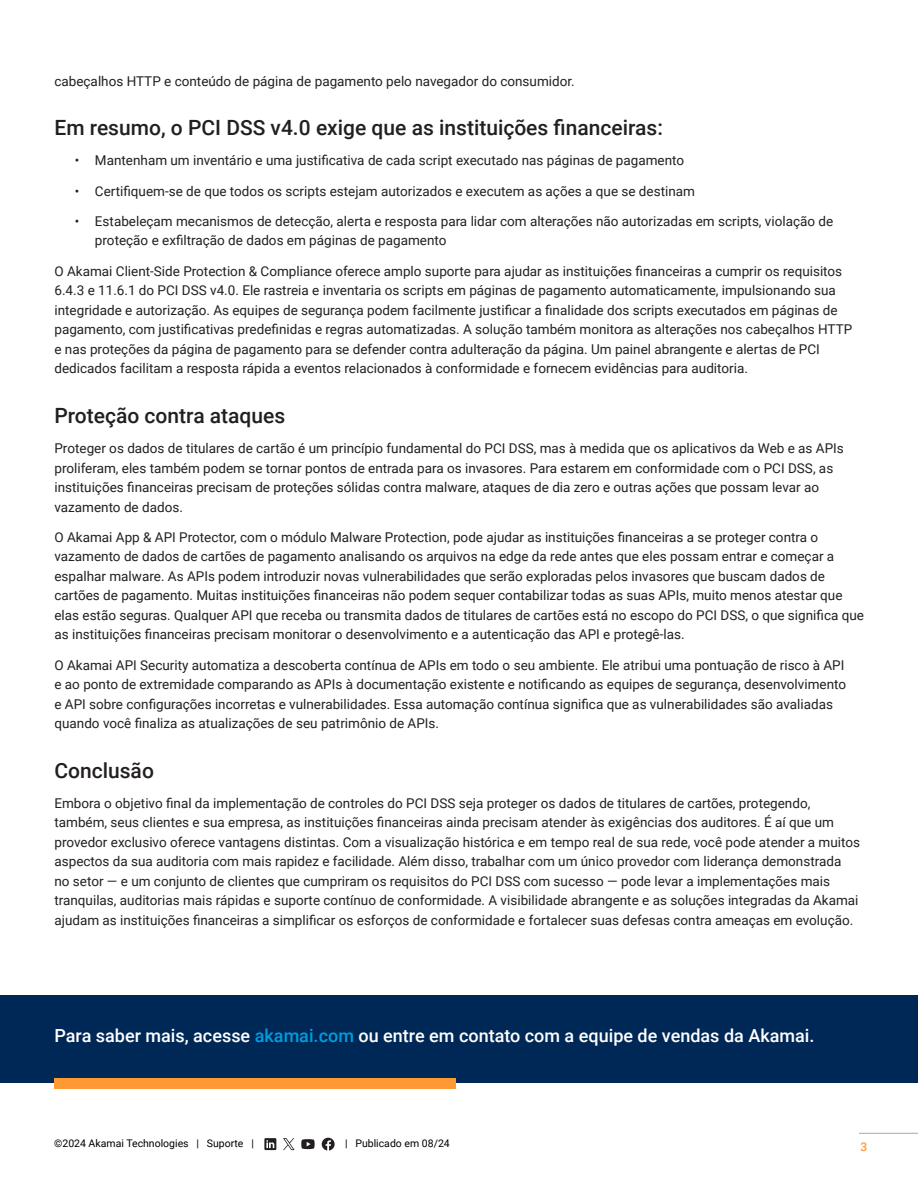
<style>
.page{position:relative;width:918px;height:1188px;background:#fff}
.page>*{position:absolute;margin:0;border:0;box-sizing:border-box;transform-origin:0 0}
.t1{font:500 21px "Roboto";color:#231f20}
.CTA_on_Navy_Blue{font:500 18px "Roboto";color:#fff}
.Body{font:13.5px/19.5px "Roboto";color:#231f20}
.t2{font:500 12px "Roboto";color:#f93}
.t3{font:10.5px "Roboto";color:#000}
.s1{color:#009cde}
</style>
<div class="page">
<svg style="left:264px;top:1138px;width:12px;height:12px"></svg>
<svg style="left:283px;top:1138px;width:12px;height:12px"></svg>
<svg style="left:301px;top:1139px;width:14px;height:10px"></svg>
<svg style="left:322px;top:1138px;width:13px;height:13px"></svg>
<hr style="left:859px;top:1133px;width:59px;height:1px;background:#a8a8aa">
<div style="left:0;top:996px;width:918px;height:87px;background:#002856"></div>
<div style="left:54px;top:1078px;width:402px;height:10px;background:#f93"></div>
<p class="Body" style="left:54px;top:71px;width:522px">cabeçalhos HTTP e conteúdo de página de pagamento pelo navegador do consumidor.</p>
<h1 class="t1" style="left:54px;top:113px;width:610px">Em resumo, o PCI DSS v4.0 exige que as instituições financeiras:</h1>
<p class="Body" style="left:75px;top:150px;width:611px">• Mantenham um inventário e uma justificativa de cada script executado nas páginas de pagamento</p>
<p class="Body" style="left:75px;top:181px;width:622px">• Certifiquem-se de que todos os scripts estejam autorizados e executem as ações a que se destinam</p>
<p class="Body" style="left:95px;top:211px;width:740px;text-indent:-20px">• Estabeleçam mecanismos de detecção, alerta e resposta para lidar com alterações não autorizadas em scripts, violação de proteção e exfiltração de dados em páginas de pagamento</p>
<p class="Body" style="left:54px;top:261px;width:799px">O Akamai Client-Side Protection &amp; Compliance oferece amplo suporte para ajudar as instituições financeiras a cumprir os requisitos 6.4.3 e 11.6.1 do PCI DSS v4.0. Ele rastreia e inventaria os scripts em páginas de pagamento automaticamente, impulsionando sua integridade e autorização. As equipes de segurança podem facilmente justificar a finalidade dos scripts executados em páginas de pagamento, com justificativas predefinidas e regras automatizadas. A solução também monitora as alterações nos cabeçalhos HTTP e nas proteções da página de pagamento para se defender contra adulteração da página. Um painel abrangente e alertas de PCI dedicados facilitam a resposta rápida a eventos relacionados à conformidade e fornecem evidências para auditoria.</p>
<h1 class="t1" style="left:54px;top:401px;width:232px">Proteção contra ataques</h1>
<p class="Body" style="left:54px;top:438px;width:791px">Proteger os dados de titulares de cartão é um princípio fundamental do PCI DSS, mas à medida que os aplicativos da Web e as APIs proliferam, eles também podem se tornar pontos de entrada para os invasores. Para estarem em conformidade com o PCI DSS, as instituições financeiras precisam de proteções sólidas contra malware, ataques de dia zero e outras ações que possam levar ao vazamento de dados.</p>
<p class="Body" style="left:54px;top:527px;width:811px">O Akamai App &amp; API Protector, com o módulo Malware Protection, pode ajudar as instituições financeiras a se proteger contra o vazamento de dados de cartões de pagamento analisando os arquivos na edge da rede antes que eles possam entrar e começar a espalhar malware. As APIs podem introduzir novas vulnerabilidades que serão exploradas pelos invasores que buscam dados de cartões de pagamento. Muitas instituições financeiras não podem sequer contabilizar todas as suas APIs, muito menos atestar que elas estão seguras. Qualquer API que receba ou transmita dados de titulares de cartões está no escopo do PCI DSS, o que significa que as instituições financeiras precisam monitorar o desenvolvimento e a autenticação das API e protegê-las.</p>
<p class="Body" style="left:54px;top:655px;width:793px">O Akamai API Security automatiza a descoberta contínua de APIs em todo o seu ambiente. Ele atribui uma pontuação de risco à API e ao ponto de extremidade comparando as APIs à documentação existente e notificando as equipes de segurança, desenvolvimento e API sobre configurações incorretas e vulnerabilidades. Essa automação contínua significa que as vulnerabilidades são avaliadas quando você finaliza as atualizações de seu patrimônio de APIs.</p>
<h1 class="t1" style="left:54px;top:755px;width:101px">Conclusão</h1>
<p class="Body" style="left:54px;top:793px;width:807px">Embora o objetivo final da implementação de controles do PCI DSS seja proteger os dados de titulares de cartões, protegendo, também, seus clientes e sua empresa, as instituições financeiras ainda precisam atender às exigências dos auditores. É aí que um provedor exclusivo oferece vantagens distintas. Com a visualização histórica e em tempo real de sua rede, você pode atender a muitos aspectos da sua auditoria com mais rapidez e facilidade. Além disso, trabalhar com um único provedor com liderança demonstrada<br>no setor — e um conjunto de clientes que cumpriram os requisitos do PCI DSS com sucesso — pode levar a implementações mais tranquilas, auditorias mais rápidas e suporte contínuo de conformidade. A visibilidade abrangente e as soluções integradas da Akamai ajudam as instituições financeiras a simplificar os esforços de conformidade e fortalecer suas defesas contra ameaças em evolução.</p>
<p class="CTA_on_Navy_Blue" style="left:54px;top:1023px;width:762px">Para saber mais, acesse <span class="s1">akamai.com</span> ou entre em contato com a equipe de vendas da Akamai.</p>
<p class="t3" style="left:54px;top:1136px;width:201px">©2024 Akamai Technologies | Suporte |</p>
<p class="t3" style="left:345px;top:1136px;width:106px">| Publicado em 08/24</p>
<p class="t2" style="left:860px;top:1138px;width:8px">3</p>
</div>
